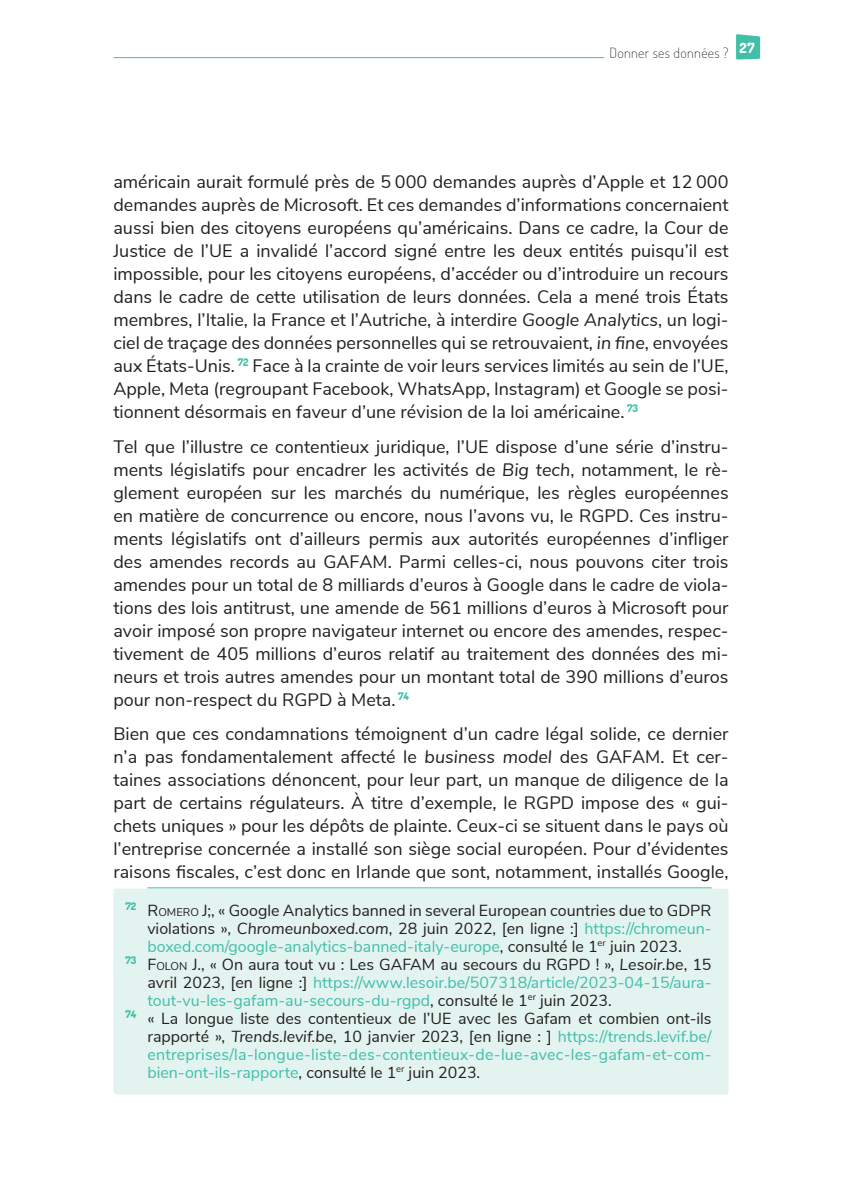
<style>
.page{position:relative;width:842px;height:1191px;background:#fff}
.page>*{position:absolute;margin:0;border:0;box-sizing:border-box;transform-origin:0 0}
.t1{font:18px/23px "Nunito Sans";color:#231f20;text-align:justify}
.t2{font:16px "Nunito Sans";color:#231f20}
.t3{font:16px "Nunito Sans";color:#40bfa9}
.t4{font:200 14px "Dosis";letter-spacing:.025em;color:#231f20}
.s1{font-style:italic}
.s2{font-style:inherit}
.s3{font-size:11.2px}
.s4{color:#40bfa9}
.s5{color:#231f20}
</style>
<div class="page">
<hr style="left:113px;top:57px;width:616px;height:1px;background:#40bfa9">
<div style="left:604px;top:52px;width:130px;height:10px;background:#fff"></div>
<svg style="left:736px;top:34px;width:24px;height:26px"></svg>
<div style="left:113px;top:888px;width:616px;height:206px;background:#e3f3ef;border-radius:3px"></div>
<hr style="left:147px;top:887px;width:564px;height:1px;background:#40bfa9">
<p class="t4" style="left:609px;top:44px;width:147px">Donner ses données ? <sup>27</sup></p>
<p class="t1" style="left:113px;top:169px;width:617px">américain aurait formulé près de 5 000 demandes auprès d’Apple et 12 000 demandes auprès de Microsoft. Et ces demandes d’informations concernaient aussi bien des citoyens européens qu’américains. Dans ce cadre, la Cour de Justice de l’UE a invalidé l’accord signé entre les deux entités puisqu’il est impossible, pour les citoyens européens, d’accéder ou d’introduire un recours dans le cadre de cette utilisation de leurs données. Cela a mené trois États membres, l’Italie, la France et l’Autriche, à interdire <span class="s1">Google Analytics</span>, un logi&shy;ciel de traçage des données personnelles qui se retrouvaient, <span class="s1">in fine</span>, envoyées aux États-Unis. <sup>72</sup> Face à la crainte de voir leurs services limités au sein de l’UE, Apple, Meta (regroupant Facebook, WhatsApp, Instagram) et Google se posi&shy;tionnent désormais en faveur d’une révision de la loi américaine. <sup>73</sup></p>
<p class="t1" style="left:113px;top:434px;width:617px">Tel que l’illustre ce contentieux juridique, l’UE dispose d’une série d’instru&shy;ments législatifs pour encadrer les activités de <span class="s1">Big tech</span>, notamment, le rè&shy;glement européen sur les marchés du numérique, les règles européennes en matière de concurrence ou encore, nous l’avons vu, le RGPD. Ces instru&shy;ments législatifs ont d’ailleurs permis aux autorités européennes d’infliger des amendes records au GAFAM. Parmi celles-ci, nous pouvons citer trois amendes pour un total de 8 milliards d’euros à Google dans le cadre de viola&shy;tions des lois antitrust, une amende de 561 millions d’euros à Microsoft pour avoir imposé son propre navigateur internet ou encore des amendes, respec&shy;tivement de 405 millions d’euros relatif au traitement des données des mi&shy;neurs et trois autres amendes pour un montant total de 390 millions d’euros pour non-respect du RGPD à Meta. <sup>74</sup></p>
<p class="t1" style="left:113px;top:721px;width:617px">Bien que ces condamnations témoignent d’un cadre légal solide, ce dernier n’a pas fondamentalement affecté le <span class="s1">business model</span> des GAFAM. Et cer&shy;taines associations dénoncent, pour leur part, un manque de diligence de la part de certains régulateurs. À titre d’exemple, le RGPD impose des « gui&shy;chets uniques » pour les dépôts de plainte. Ceux-ci se situent dans le pays où l’entreprise concernée a installé son siège social européen. Pour d’évidentes raisons fiscales, c’est donc en Irlande que sont, notamment, installés Google,</p>
<p class="t2" style="left:125px;top:898px;width:588px"><sup>72</sup> <span class="s2">R</span><span class="s3">OM ERO</span> J;, « Google Analytics banned in several European countries due to GDPR</p>
<p class="t2" style="left:147px;top:916px;width:566px">violations », <span class="s1">Chromeunboxed.com</span>, 28 juin 2022, [en ligne :] <span class="s4">https://chromeun-</span></p>
<p class="t3" style="left:147px;top:934px;width:536px">boxed.com/google-analytics-banned-italy-europe<span class="s5">, consulté le 1</span><sup>er</sup> <span class="s5">juin 2023.</span></p>
<p class="t2" style="left:125px;top:952px;width:588px"><sup>73</sup> <span class="s2">F</span><span class="s3">OLON</span> J., « On aura tout vu : Les GAFAM au secours du RGPD ! », <span class="s1">Lesoir.be</span>, 15</p>
<p class="t3" style="left:147px;top:970px;width:566px"><span class="s5">avril 2023, [en ligne :]</span> https://www.lesoir.be/507318/article/2023-04-15/aura-</p>
<p class="t3" style="left:147px;top:988px;width:466px">tout-vu-les-gafam-au-secours-du-rgpd<span class="s5">, consulté le 1</span><sup>er</sup> <span class="s5">juin 2023.</span></p>
<p class="t2" style="left:125px;top:1006px;width:588px"><sup>74</sup> « La longue liste des contentieux de l’UE avec les Gafam et combien ont-ils</p>
<p class="t2" style="left:147px;top:1024px;width:566px">rapporté », <span class="s1">Trends.levif.be</span>, 10 janvier 2023, [en ligne : ] <span class="s4">https://trends.levif.be/</span></p>
<p class="t3" style="left:147px;top:1042px;width:566px">entreprises/la-longue-liste-des-contentieux-de-lue-avec-les-gafam-et-com-</p>
<p class="t3" style="left:147px;top:1060px;width:334px">bien-ont-ils-rapporte<span class="s5">, consulté le 1</span><sup>er</sup> <span class="s5">juin 2023.</span></p>
</div>
